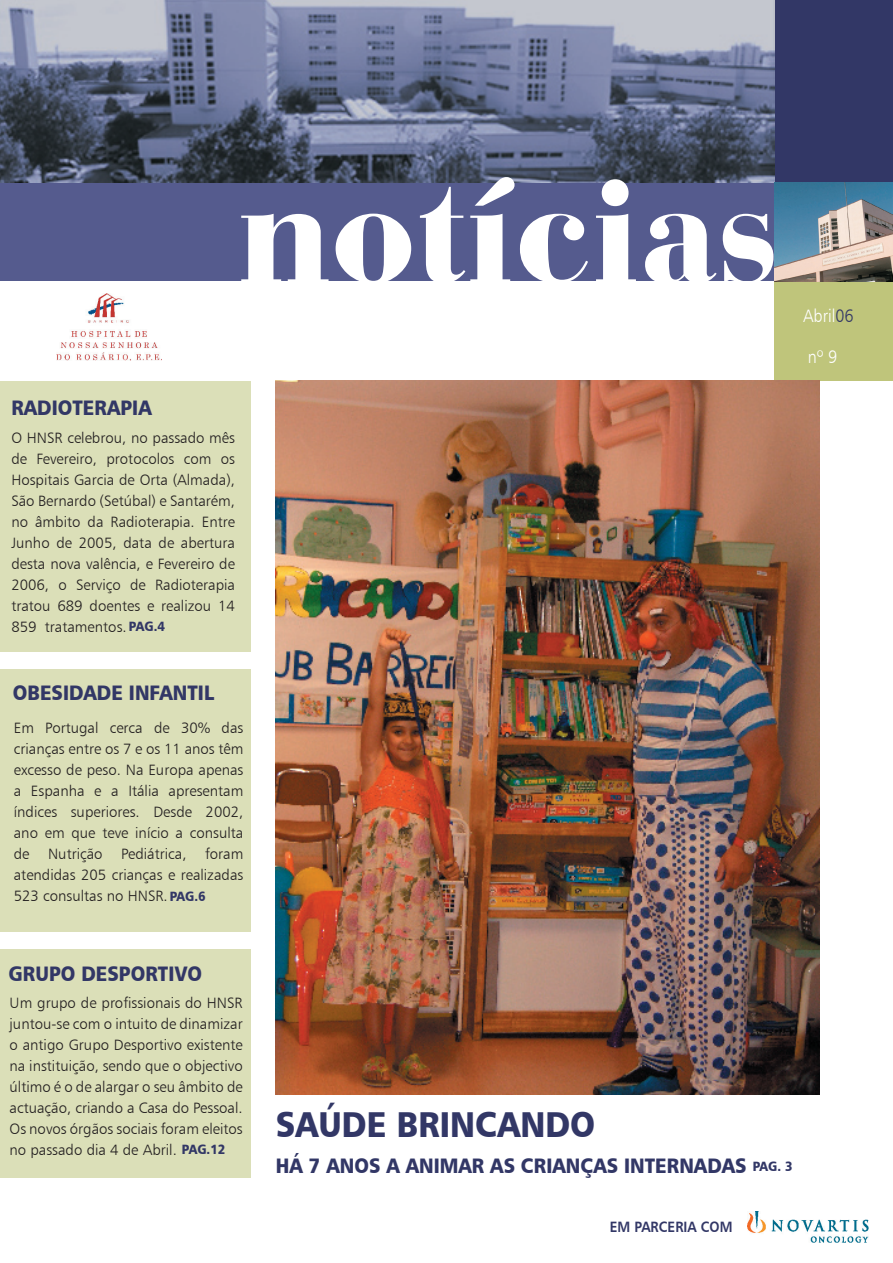
<style>
.page{position:relative;width:893px;height:1263px;background:#fff}
.page>*{position:absolute;margin:0;border:0;box-sizing:border-box;transform-origin:0 0}
.t1{font:900 150px "Bauer Bodoni BT";letter-spacing:.015em;color:#fff}
.t2{font:36px "Humanist 777 BT Black B";letter-spacing:.005em;color:#323766;scale:.9 1}
.t3{font:21px "Humanist 777 BT Black B";letter-spacing:.005em;color:#323766;scale:.9 1}
.t4{font:18px "Humanist 777 BT Light B";color:#fff;scale:.9 1}
.t5{font:15px/21px "Humanist 777 BT Light B";color:#231f20;text-align:justify}
.t6{font:15px "Humanist 777 BT Bold B";letter-spacing:.005em;color:#323766;scale:.9 1}
.t7{font:13.5px "Humanist 777 BT Black B";letter-spacing:-.025em;color:#323766;scale:.9 1}
.s1{color:#323766}
.s2{font-family:"Humanist 777 BT Black B";font-size:13.5px;color:#323766}
</style>
<div class="page">
<div style="left:774px;top:0;width:119px;height:183px;background:#323766"></div>
<img style="left:774px;top:183px;width:119px;height:98px">
<div style="left:774px;top:281px;width:119px;height:100px;background:#bfc57b"></div>
<div style="left:0;top:183px;width:774px;height:98px;background:#555b8e"></div>
<img style="left:0;top:0;width:774px;height:183px">
<img style="left:747px;top:1212px;width:121px;height:30px">
<div style="left:0;top:949px;width:250px;height:229px;background:#dbdfb8"></div>
<div style="left:0;top:669px;width:250px;height:262px;background:#dbdfb8"></div>
<div style="left:0;top:381px;width:250px;height:271px;background:#dbdfb8"></div>
<img style="left:56px;top:293px;width:104px;height:67px">
<img style="left:276px;top:380px;width:543px;height:714px">
<h3 class="t3" style="left:11px;top:394px;width:157px">RADIOTERAPIA</h3>
<h1 class="t1" style="left:238px;top:137px;width:540px">notícias</h1>
<p class="t5" style="left:11px;top:427px;width:225px">O HNSR celebrou, no passado mês de Fevereiro, protocolos com os Hospitais Garcia de Orta (Almada), São Bernardo (Setúbal) e Santarém, no âmbito da Radioterapia. Entre Junho de 2005, data de abertura desta nova valência, e Fevereiro de 2006, o Serviço de Radioterapia tratou 689 doentes e realizou 14<br>859 tratamentos.</p>
<p class="t7" style="left:129px;top:618px;width:42px">PAG.4</p>
<h3 class="t3" style="left:13px;top:679px;width:226px">OBESIDADE INFANTIL</h3>
<p class="t5" style="left:14px;top:717px;width:231px">Em Portugal cerca de 30% das crianças entre os 7 e os 11 anos têm excesso de peso. Na Europa apenas a Espanha e a Itália apresentam índices superiores. Desde 2002, ano em que teve início a consulta de Nutrição Pediátrica, foram atendidas 205 crianças e realizadas 523 consultas no HNSR.</p>
<p class="t7" style="left:170px;top:888px;width:42px">PAG.6</p>
<p class="t4" style="left:803px;top:305px;width:58px">Abril<span class="s1">06</span></p>
<p class="t4" style="left:808px;top:346px;width:34px">nº 9</p>
<h3 class="t3" style="left:9px;top:960px;width:217px">GRUPO DESPORTIVO</h3>
<p class="t5" style="left:10px;top:991px;width:235px">Um grupo de profissionais do HNSR juntou-se com o intuito de dinamizar o antigo Grupo Desportivo existente na instituição, sendo que o objectivo último é o de alargar o seu âmbito de actuação, criando a Casa do Pessoal.<br>Os novos órgãos sociais foram eleitos no passado dia 4 de Abril. <span class="s2">PAG.12</span></p>
<h2 class="t2" style="left:276px;top:1101px;width:356px">SAÚDE BRINCANDO</h2>
<h3 class="t3" style="left:276px;top:1152px;width:524px">HÁ 7 ANOS A ANIMAR AS CRIANÇAS INTERNADAS</h3>
<p class="t7" style="left:753px;top:1158px;width:46px">PAG. 3</p>
<p class="t6" style="left:610px;top:1217px;width:138px">EM PARCERIA COM</p>
</div>
